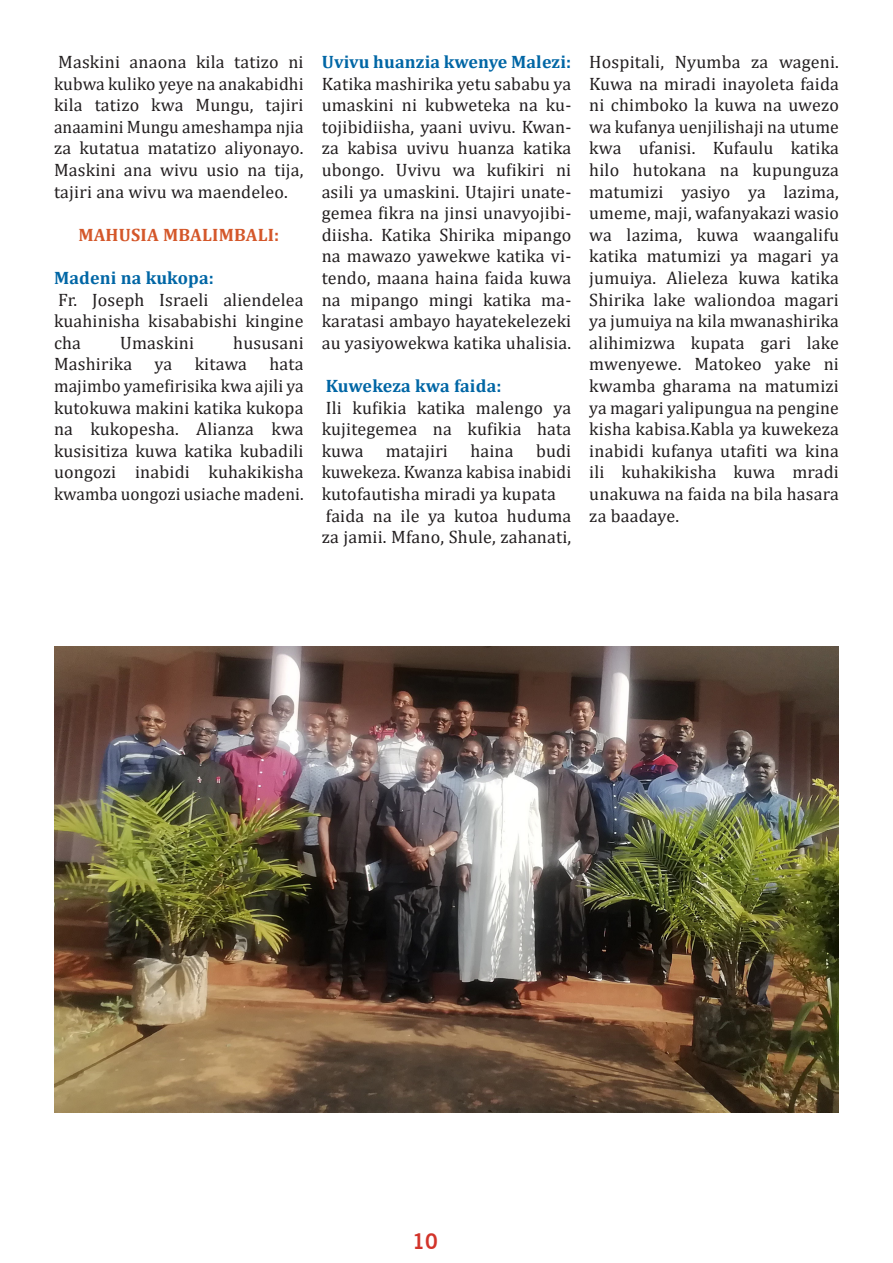
<style>
.page{position:relative;width:893px;height:1263px;background:#fff}
.page>*{position:absolute;margin:0;border:0;box-sizing:border-box;transform-origin:0 0}
.t1{font:700 21px "News Gothic BT";color:#d2342a}
.t2{font:18px/21.6px "Cambria";letter-spacing:.01em;color:#231f20;text-align:justify}
.t3{font:700 18px "Cambria";letter-spacing:.01em;color:#0166a5}
.t4{font:700 18px "Cambria";letter-spacing:.01em;color:#d4572a}
</style>
<div class="page">
<img style="left:54px;top:646px;width:785px;height:466px">
<p class="t2" style="left:54px;top:51px;width:251px">Maskini anaona kila tatizo ni kubwa kuliko yeye na anakabidhi kila tatizo kwa Mungu, tajiri anaamini Mungu ameshampa njia za kutatua matatizo aliyonayo.<br>Maskini ana wivu usio na tija, tajiri ana wivu wa maendeleo.</p>
<p class="t4" style="left:78px;top:222px;width:202px">MAHUSIA MBALIMBALI:</p>
<p class="t3" style="left:54px;top:265px;width:161px">Madeni na kukopa:</p>
<p class="t2" style="left:54px;top:289px;width:251px">Fr. Joseph Israeli aliendelea kuahinisha kisababishi kingine cha</p>
<p class="t2" style="left:54px;top:332px;width:251px;text-indent:179px">hususani Mashirika ya kitawa hata majimbo yamefirisika kwa ajili ya kutokuwa makini katika kukopa na kukopesha. Alianza kwa kusisitiza kuwa katika kubadili uongozi inabidi kuhakikisha kwamba uongozi usiache madeni.</p>
<p class="t2" style="left:120px;top:332px;width:75px">Umaskini</p>
<p class="t3" style="left:322px;top:49px;width:251px">Uvivu huanzia kwenye Malezi:</p>
<p class="t2" style="left:322px;top:73px;width:251px">Katika mashirika yetu sababu ya umaskini ni kubweteka na ku&shy;tojibidiisha, yaani uvivu. Kwan&shy;za kabisa uvivu huanza katika ubongo. Uvivu wa kufikiri ni asili ya umaskini. Utajiri unate&shy;gemea fikra na jinsi unavyojibi&shy;diisha. Katika Shirika mipango na mawazo yawekwe katika vi&shy;tendo, maana haina faida kuwa na mipango mingi katika ma&shy;karatasi ambayo hayatekelezeki au yasiyowekwa katika uhalisia.</p>
<p class="t3" style="left:326px;top:373px;width:177px">Kuwekeza kwa faida:</p>
<p class="t2" style="left:322px;top:397px;width:251px">Ili kufikia katika malengo ya kujitegemea na kufikia hata kuwa matajiri haina budi kuwekeza. Kwanza kabisa inabidi kutofautisha miradi ya kupata</p>
<p class="t2" style="left:322px;top:505px;width:251px">faida na ile ya kutoa huduma za jamii. Mfano, Shule, zahanati,</p>
<p class="t2" style="left:589px;top:51px;width:251px">Hospitali, Nyumba za wageni.<br>Kuwa na miradi inayoleta faida ni chimboko la kuwa na uwezo wa kufanya uenjilishaji na utume kwa ufanisi. Kufaulu katika hilo hutokana na kupunguza matumizi yasiyo ya lazima, umeme, maji, wafanyakazi wasio wa lazima, kuwa waangalifu katika matumizi ya magari ya jumuiya. Alieleza kuwa katika Shirika lake waliondoa magari ya jumuiya na kila mwanashirika alihimizwa kupata gari lake mwenyewe. Matokeo yake ni kwamba gharama na matumizi ya magari yalipungua na pengine kisha kabisa.Kabla ya kuwekeza inabidi kufanya utafiti wa kina ili kuhakikisha kuwa mradi unakuwa na faida na bila hasara za baadaye.</p>
<p class="t1" style="left:412px;top:1228px;width:27px">10</p>
</div>
